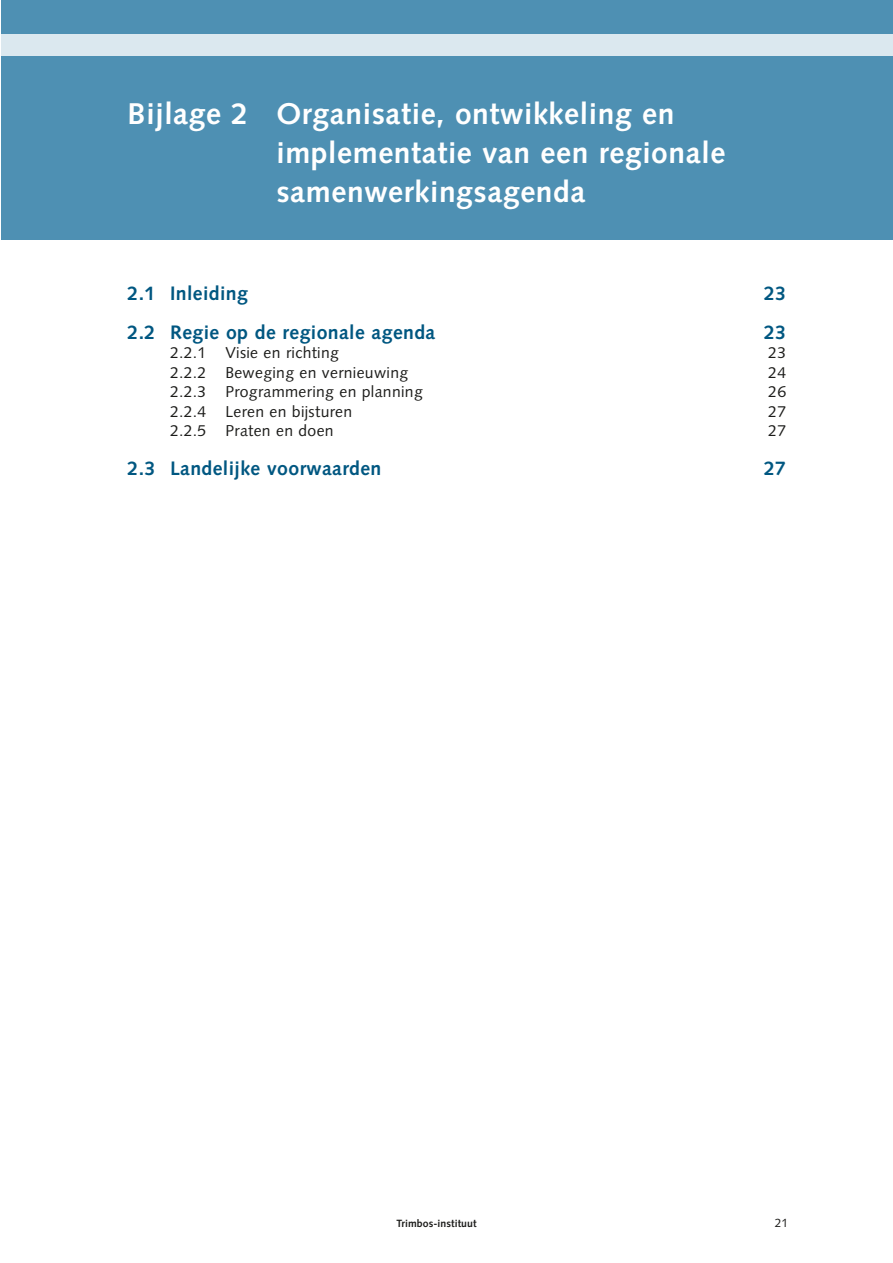
<style>
.page{position:relative;width:893px;height:1263px;background:#fff}
.page>*{position:absolute;margin:0;border:0;box-sizing:border-box;transform-origin:0 0}
._00-KOP_1{font:700 30px/39px "Syntax LT Std";letter-spacing:.02em;color:#fff}
._01-KOP_2__1_1{font:700 19.5px "Syntax LT Std";letter-spacing:.02em;color:#005781}
._02-KOP_3__1_1_1{font:15.75px "Syntax LT Std";letter-spacing:.02em;color:#1d1d1b}
.t1{font:12px "Syntax LT Std";color:#1d1d1b}
.t2{font:700 10.5px "Syntax LT Std";letter-spacing:.005em;color:#1d1d1b}
</style>
<div class="page">
<div style="left:1px;top:0;width:892px;height:240px;background:#4e90b3"></div>
<div style="left:0;top:34px;width:893px;height:21px;background:#dbe8ef"></div>
<p class="_00-KOP_1" style="left:276px;top:94px;width:450px;text-indent:-149px">Bijlage 2 Organisatie, ontwikkeling en implementatie van een regionale samenwerkingsagenda</p>
<p class="_01-KOP_2__1_1" style="left:128px;top:282px;width:122px">2.1 Inleiding</p>
<p class="_01-KOP_2__1_1" style="left:764px;top:282px;width:24px">23</p>
<p class="_01-KOP_2__1_1" style="left:128px;top:321px;width:309px">2.2 Regie op de regionale agenda</p>
<p class="_01-KOP_2__1_1" style="left:764px;top:321px;width:24px">23</p>
<p class="_02-KOP_3__1_1_1" style="left:170px;top:343px;width:170px">2.2.1 Visie en richting</p>
<p class="_02-KOP_3__1_1_1" style="left:768px;top:343px;width:19px">23</p>
<p class="_02-KOP_3__1_1_1" style="left:170px;top:363px;width:240px">2.2.2 Beweging en vernieuwing</p>
<p class="_02-KOP_3__1_1_1" style="left:768px;top:363px;width:19px">24</p>
<p class="_02-KOP_3__1_1_1" style="left:170px;top:382px;width:254px">2.2.3 Programmering en planning</p>
<p class="_02-KOP_3__1_1_1" style="left:768px;top:382px;width:19px">26</p>
<p class="_02-KOP_3__1_1_1" style="left:170px;top:402px;width:183px">2.2.4 Leren en bijsturen</p>
<p class="_02-KOP_3__1_1_1" style="left:768px;top:402px;width:19px">27</p>
<p class="_02-KOP_3__1_1_1" style="left:170px;top:421px;width:165px">2.2.5 Praten en doen</p>
<p class="_02-KOP_3__1_1_1" style="left:768px;top:421px;width:19px">27</p>
<p class="_01-KOP_2__1_1" style="left:128px;top:457px;width:255px">2.3 Landelijke voorwaarden</p>
<p class="_01-KOP_2__1_1" style="left:764px;top:457px;width:24px">27</p>
<p class="t2" style="left:396px;top:1218px;width:82px">Trimbos-instituut</p>
<p class="t1" style="left:775px;top:1216px;width:15px">21</p>
</div>
